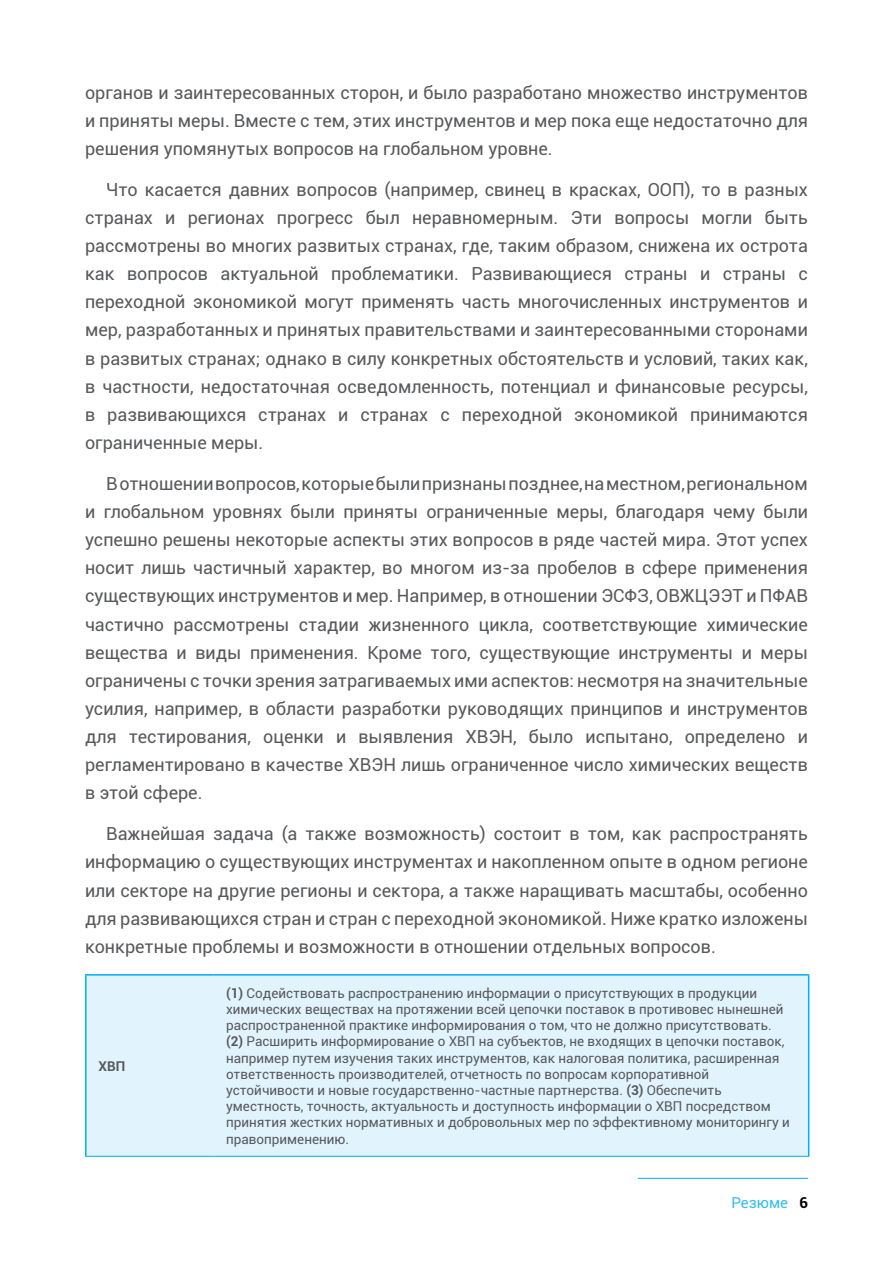
<style>
.page{position:relative;width:893px;height:1263px;background:#fff}
.page>*{position:absolute;margin:0;border:0;box-sizing:border-box;transform-origin:0 0}
.t1{font:18px/28.2px "Roboto";color:#58595b;text-align:justify}
.t2{font:15px "Roboto";color:#33bef3}
.t3{font:13.5px/16.2px "Roboto";color:#58595b}
.t4{font:700 13.5px "Roboto";color:#58595b}
.s1{font-weight:700}
.s2{font-weight:700;color:#000}
</style>
<div class="page">
<hr style="left:638px;top:1178px;width:170px;height:1px;background:#00aeef">
<div style="left:87px;top:975px;width:721px;height:181px;background:#e1f4fd"></div>
<hr style="left:85px;top:974px;width:128px;height:1px;background:#00aeef">
<hr style="left:85px;top:975px;width:2px;height:181px;background:#00aeef">
<hr style="left:213px;top:974px;width:596px;height:1px;background:#00aeef">
<hr style="left:808px;top:975px;width:1px;height:181px;background:#00aeef">
<hr style="left:85px;top:1156px;width:128px;height:1px;background:#00aeef">
<hr style="left:213px;top:1156px;width:596px;height:1px;background:#00aeef">
<p class="t1" style="left:85px;top:77px;width:724px">органов и заинтересованных сторон, и было разработано множество инструментов и приняты меры. Вместе с тем, этих инструментов и мер пока еще недостаточно для решения упомянутых вопросов на глобальном уровне.</p>
<p class="t1" style="left:85px;top:175px;width:724px;text-indent:21px">Что касается давних вопросов (например, свинец в красках, ООП), то в разных странах и регионах прогресс был неравномерным. Эти вопросы могли быть рассмотрены во многих развитых странах, где, таким образом, снижена их острота как вопросов актуальной проблематики. Развивающиеся страны и страны с переходной экономикой могут применять часть многочисленных инструментов и мер, разработанных и принятых правительствами и заинтересованными сторонами в развитых странах; однако в силу конкретных обстоятельств и условий, таких как, в частности, недостаточная осведомленность, потенциал и финансовые ресурсы, в развивающихся странах и странах с переходной экономикой принимаются ограниченные меры.</p>
<p class="t1" style="left:85px;top:469px;width:724px;text-indent:21px">В отношении вопросов, которые были признаны позднее, на местном, региональном и глобальном уровнях были приняты ограниченные меры, благодаря чему были успешно решены некоторые аспекты этих вопросов в ряде частей мира. Этот успех носит лишь частичный характер, во многом из-за пробелов в сфере применения существующих инструментов и мер. Например, в отношении ЭСФЗ, ОВЖЦЭЭТ и ПФАВ частично рассмотрены стадии жизненного цикла, соответствующие химические вещества и виды применения. Кроме того, существующие инструменты и меры ограничены с точки зрения затрагиваемых ими аспектов: несмотря на значительные усилия, например, в области разработки руководящих принципов и инструментов для тестирования, оценки и выявления ХВЭН, было испытано, определено и регламентировано в качестве ХВЭН лишь ограниченное число химических веществ в этой сфере.</p>
<p class="t1" style="left:85px;top:819px;width:724px;text-indent:21px">Важнейшая задача (а также возможность) состоит в том, как распространять информацию о существующих инструментах и накопленном опыте в одном регионе или секторе на другие регионы и сектора, а также наращивать масштабы, особенно для развивающихся стран и стран с переходной экономикой. Ниже кратко изложены конкретные проблемы и возможности в отношении отдельных вопросов.</p>
<p class="t4" style="left:99px;top:1056px;width:28px">ХВП</p>
<p class="t3" style="left:226px;top:984px;width:565px"><span class="s1">(1)</span> Содействовать распространению информации о присутствующих в продукции химических веществах на протяжении всей цепочки поставок в противовес нынешней распространенной практике информирования о том, что не должно присутствовать. <span class="s1">(2)</span> Расширить информирование о ХВП на субъектов, не входящих в цепочки поставок, например путем изучения таких инструментов, как налоговая политика, расширенная ответственность производителей, отчетность по вопросам корпоративной устойчивости и новые государственно-частные партнерства. <span class="s1">(3)</span> Обеспечить уместность, точность, актуальность и доступность информации о ХВП посредством принятия жестких нормативных и добровольных мер по эффективному мониторингу и правоприменению.</p>
<p class="t2" style="left:731px;top:1192px;width:78px">Резюме <span class="s2">6</span></p>
</div>
